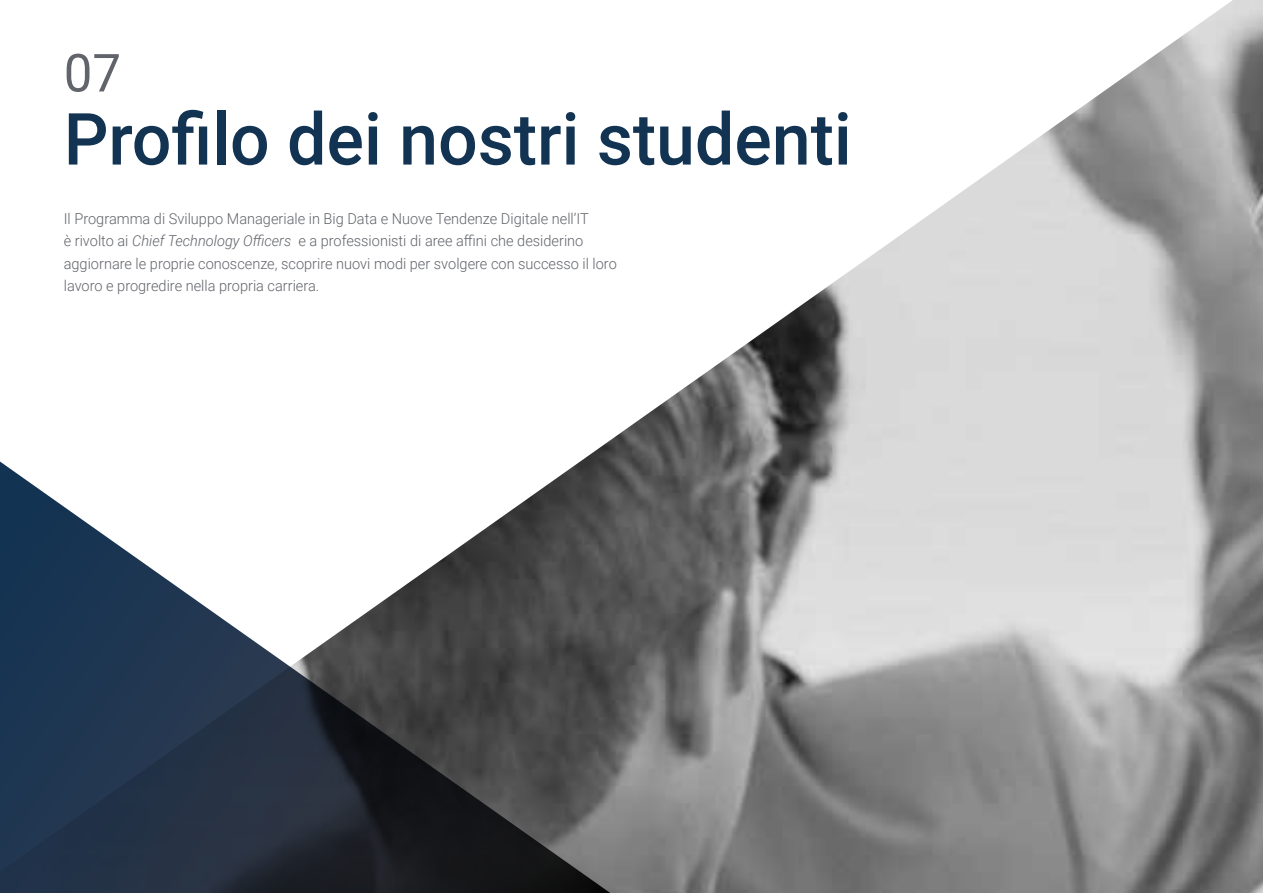
<style>
.page{position:relative;width:1263px;height:893px;background:#fff}
.page>*{position:absolute;margin:0;border:0;box-sizing:border-box;transform-origin:0 0}
.t1{font:500 72px "Roboto";color:#123352}
.t2{font:52.5px "Roboto";color:#61646a}
.t3{font:300 15px/22.5px "Roboto";color:#61646a}
.s1{font-style:italic}
</style>
<div class="page">
<img style="left:0;top:0;width:1263px;height:893px">
<h2 class="t2" style="left:64px;top:36px;width:59px">07</h2>
<h1 class="t1" style="left:64px;top:89px;width:789px">Profilo dei nostri studenti</h1>
<p class="t3" style="left:64px;top:207px;width:554px">Il Programma di Sviluppo Manageriale in Big Data e Nuove Tendenze Digitale nell’IT<br>è rivolto ai <span class="s1">Chief Technology Officers</span> e a professionisti di aree affini che desiderino aggiornare le proprie conoscenze, scoprire nuovi modi per svolgere con successo il loro lavoro e progredire nella propria carriera.</p>
</div>
